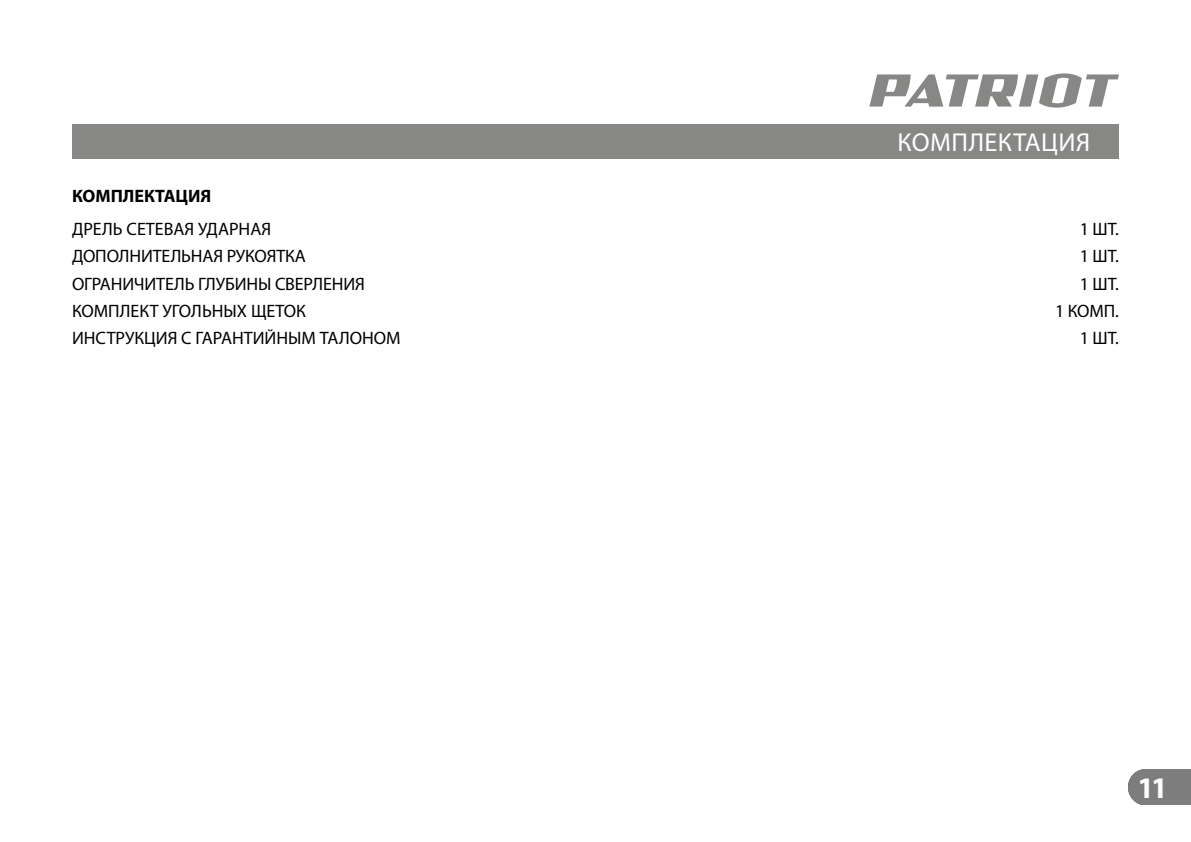
<style>
.page{position:relative;width:1191px;height:842px;background:#fff}
.page>*{position:absolute;margin:0;border:0;box-sizing:border-box;transform-origin:0 0}
.t1{font:700 30px "Myriad Pro";color:#fff}
.t2{font:26px "Myriad Pro";letter-spacing:.02em;color:#fff}
.t3{font:18px "Myriad Pro";letter-spacing:-.01em;color:#000}
.t4{font:700 18px "Myriad Pro";color:#000}
</style>
<div class="page">
<div style="left:1128px;top:770px;width:63px;height:35px;background:#7d7d7d"></div>
<svg style="left:869px;top:73px;width:250px;height:35px"></svg>
<div style="left:72px;top:124px;width:1047px;height:34px;background:#878786"></div>
<h2 class="t2" style="left:897px;top:129px;width:194px">КОМПЛЕКТАЦИЯ</h2>
<p class="t4" style="left:72px;top:187px;width:141px">КОМПЛЕКТАЦИЯ</p>
<p class="t3" style="left:72px;top:220px;width:201px">ДРЕЛЬ СЕТЕВАЯ УДАРНАЯ</p>
<p class="t3" style="left:1079px;top:220px;width:41px">1 ШТ.</p>
<p class="t3" style="left:72px;top:247px;width:235px">ДОПОЛНИТЕЛЬНАЯ РУКОЯТКА</p>
<p class="t3" style="left:1079px;top:247px;width:41px">1 ШТ.</p>
<p class="t3" style="left:72px;top:274px;width:294px">ОГРАНИЧИТЕЛЬ ГЛУБИНЫ СВЕРЛЕНИЯ</p>
<p class="t3" style="left:1079px;top:274px;width:41px">1 ШТ.</p>
<p class="t3" style="left:72px;top:302px;width:235px">КОМПЛЕКТ УГОЛЬНЫХ ЩЕТОК</p>
<p class="t3" style="left:1055px;top:302px;width:65px">1 КОМП.</p>
<p class="t3" style="left:72px;top:329px;width:330px">ИНСТРУКЦИЯ С ГАРАНТИЙНЫМ ТАЛОНОМ</p>
<p class="t3" style="left:1079px;top:329px;width:41px">1 ШТ.</p>
<h1 class="t1" style="left:1137px;top:773px;width:32px">11</h1>
</div>
